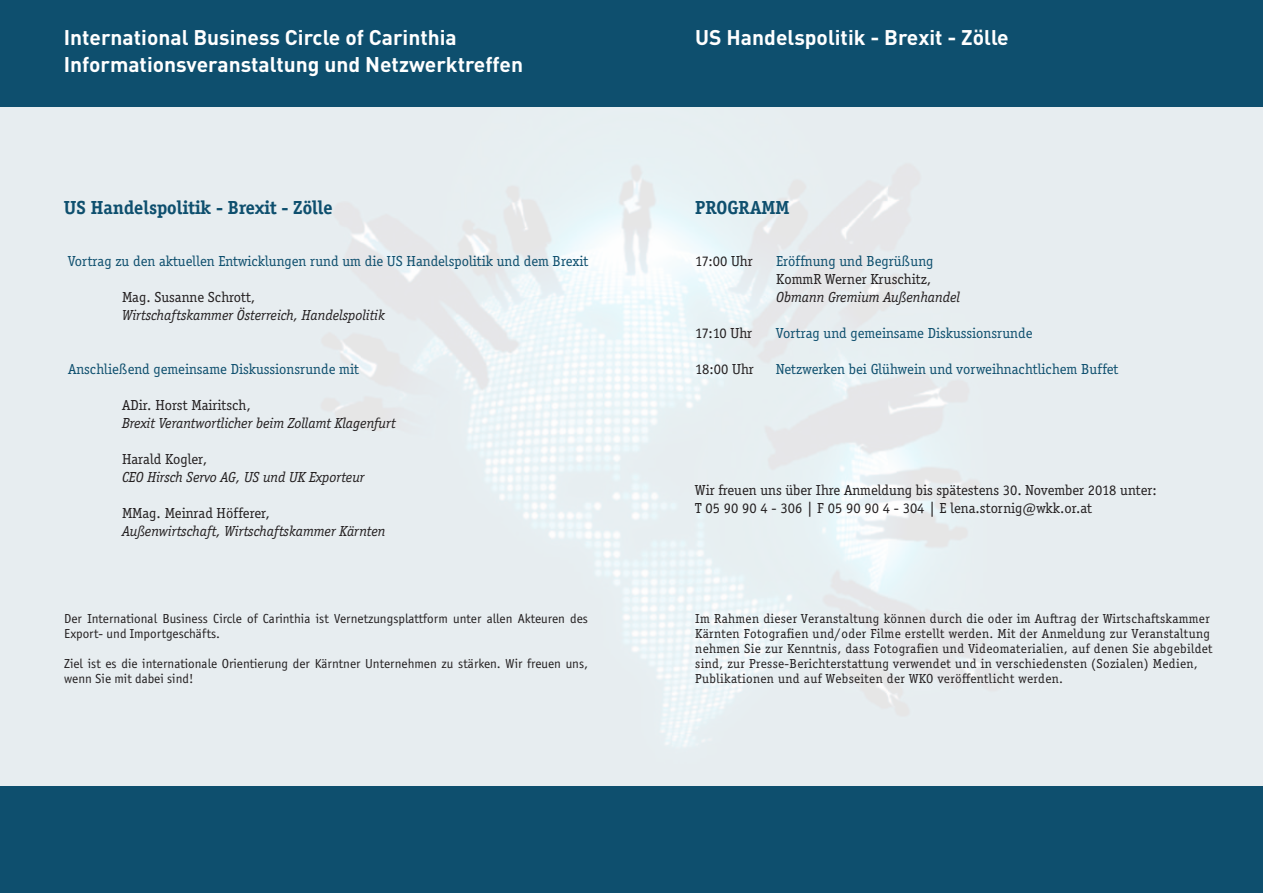
<style>
.page{position:relative;width:1263px;height:893px;background:#fff}
.page>*{position:absolute;margin:0;border:0;box-sizing:border-box;transform-origin:0 0}
.t1{font:700 21px/27px "DIN";color:#fff}
.t2{font:700 19.5px "Officina Serif";color:#0e4f6e}
.t3{font:15px/18px "Officina Serif";color:#231f20}
.t4{font:15px "Officina Serif";color:#0e4f6e}
.t5{font:italic 15px "Officina Serif";color:#231f20}
.t6{font:13.5px/15px "Officina Serif";letter-spacing:.025em;color:#231f20}
.t7{font:13.5px/15px "Officina Sans";color:#231f20}
</style>
<div class="page">
<img style="left:0;top:106px;width:1263px;height:681px">
<div style="left:0;top:0;width:1263px;height:106px;background:#0e4f6e"></div>
<div style="left:0;top:787px;width:1263px;height:106px;background:#0e4f6e"></div>
<h1 class="t1" style="left:64px;top:23px;width:461px">International Business Circle of Carinthia<br>Informationsveranstaltung und Netzwerktreffen</h1>
<h1 class="t1" style="left:695px;top:23px;width:315px">US Handelspolitik - Brexit - Zölle</h1>
<h2 class="t2" style="left:64px;top:196px;width:270px">US Handelspolitik - Brexit - Zölle</h2>
<h2 class="t2" style="left:695px;top:196px;width:96px">Programm</h2>
<p class="t4" style="left:68px;top:253px;width:522px">Vortrag zu den aktuellen Entwicklungen rund um die US Handelspolitik und dem Brexit</p>
<p class="t3" style="left:122px;top:288px;width:135px">Mag. Susanne Schrott,</p>
<p class="t5" style="left:122px;top:307px;width:264px">Wirtschaftskammer Österreich, Handelspolitik</p>
<p class="t4" style="left:68px;top:361px;width:292px">Anschließend gemeinsame Diskussionsrunde mit</p>
<p class="t3" style="left:122px;top:396px;width:130px">ADir. Horst Mairitsch,</p>
<p class="t5" style="left:122px;top:415px;width:275px">Brexit Verantwortlicher beim Zollamt Klagenfurt</p>
<p class="t3" style="left:122px;top:450px;width:86px">Harald Kogler,</p>
<p class="t5" style="left:122px;top:469px;width:244px">CEO Hirsch Servo AG, US und UK Exporteur</p>
<p class="t3" style="left:122px;top:504px;width:149px">MMag. Meinrad Höfferer,</p>
<p class="t5" style="left:122px;top:523px;width:265px">Außenwirtschaft, Wirtschaftskammer Kärnten</p>
<p class="t7" style="left:64px;top:611px;width:525px">Der International Business Circle of Carinthia ist Vernetzungsplattform unter allen Akteuren des<br>Export- und Importgeschäfts.</p>
<p class="t7" style="left:64px;top:656px;width:525px">Ziel ist es die internationale Orientierung der Kärntner Unternehmen zu stärken. Wir freuen uns, wenn Sie mit dabei sind!</p>
<p class="t3" style="left:695px;top:252px;width:59px">17:00 Uhr</p>
<p class="t4" style="left:776px;top:253px;width:159px">Eröffnung und Begrüßung</p>
<p class="t3" style="left:776px;top:270px;width:156px">KommR Werner Kruschitz,</p>
<p class="t5" style="left:776px;top:289px;width:185px">Obmann Gremium Außenhandel</p>
<p class="t3" style="left:695px;top:324px;width:58px">17:10 Uhr</p>
<p class="t4" style="left:776px;top:325px;width:258px">Vortrag und gemeinsame Diskussionsrunde</p>
<p class="t3" style="left:695px;top:360px;width:60px">18:00 Uhr</p>
<p class="t4" style="left:776px;top:361px;width:344px">Netzwerken bei Glühwein und vorweihnachtlichem Buffet</p>
<p class="t3" style="left:695px;top:481px;width:463px">Wir freuen uns über Ihre Anmeldung bis spätestens 30. November 2018 unter:<br>T 05 90 90 4 - 306 | F 05 90 90 4 - 304 | E lena.stornig@wkk.or.at</p>
<p class="t6" style="left:695px;top:611px;width:519px">Im Rahmen dieser Veranstaltung können durch die oder im Auftrag der Wirtschaftskammer Kärnten Fotografien und/oder Filme erstellt werden. Mit der Anmeldung zur Veranstaltung nehmen Sie zur Kenntnis, dass Fotografien und Videomaterialien, auf denen Sie abgebildet sind, zur Presse-Berichterstattung verwendet und in verschiedensten (Sozialen) Medien, Publikationen und auf Webseiten der WKO veröffentlicht werden.</p>
</div>
